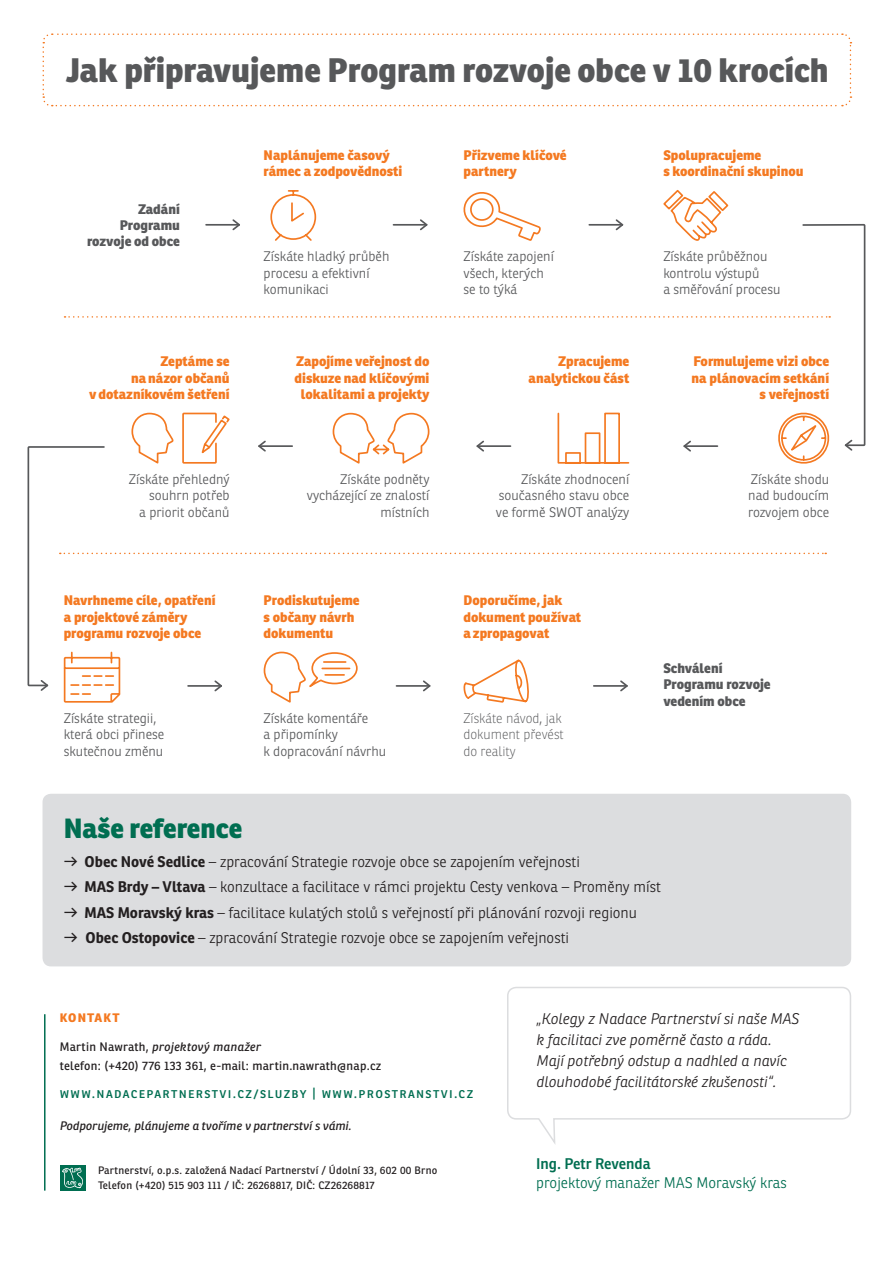
<style>
.page{position:relative;width:893px;height:1263px;background:#fff}
.page>*{position:absolute;margin:0;border:0;box-sizing:border-box;transform-origin:0 0}
.Nadpis_2_b{font:800 33px "Ronnia";color:#57585a}
.Nadpis_2_b-2{font:800 27px "Ronnia";color:#006e51}
.odrazky{font:300 15px "Ronnia";color:#231f20}
.t1{font:italic 300 15px/21px "Ronnia";color:#231f20}
.Citát_úvod_pozice{font:300 15px "Ronnia";color:#006e51}
.Citát_úvod_jméno{font:600 15px "Ronnia";color:#006e51}
.t2{font:800 13.5px/16.2px "Ronnia";color:#f47921}
.t3{font:300 13.5px/16.2px "Ronnia";color:#57585a}
.t4{font:800 13.5px/16.2px "Ronnia";color:#57585a;text-align:right}
.Kontakt_Web{font:13.5px "Ronnia";letter-spacing:.1em;color:#006e51}
.t5{font:100 13.5px/16.2px "Ronnia";color:#57585a}
.Kontakt{font:12px "Ronnia";letter-spacing:.015em;color:#231f20}
.Kontakt-2{font:italic 12px "Ronnia";color:#231f20}
.Kontakt-3{font:italic 12px "Ronnia";letter-spacing:.02em;color:#231f20}
.Kontakt_Nadpis{font:800 12px "Ronnia";letter-spacing:.1em;color:#f47921}
.Zápatí{font:10.5px "Ronnia";letter-spacing:.02em;color:#231f20}
.s1{font-weight:400}
.s2{font-weight:700}
.s3{font-style:normal}
</style>
<div class="page">
<svg style="left:42px;top:33px;width:810px;height:74px"></svg>
<div style="left:60px;top:1165px;width:25px;height:26px;background:#006e51"></div>
<svg style="left:62px;top:1168px;width:21px;height:20px"></svg>
<hr style="left:44px;top:1014px;width:2px;height:176px;background:#006e51">
<svg style="left:27px;top:190px;width:839px;height:513px"></svg>
<div style="left:43px;top:794px;width:808px;height:172px;background:#dcdddf;border-radius:9px"></div>
<svg style="left:507px;top:987px;width:344px;height:157px"></svg>
<p class="Nadpis_2_b" style="left:66px;top:48px;width:764px">Jak připravujeme Program rozvoje obce v 10 krocích</p>
<p class="t4" style="left:87px;top:201px;width:94px">Zadání<br>Programu rozvoje od obce</p>
<p class="t2" style="left:89px;top:353px;width:142px;text-align:right">Zeptáme se<br>na názor občanů<br>v dotazníkovém šetření</p>
<p class="t3" style="left:129px;top:471px;width:102px;text-align:right">Získáte přehledný souhrn potřeb<br>a priorit občanů</p>
<p class="t2" style="left:64px;top:592px;width:153px">Navrhneme cíle, opatření a projektové záměry programu rozvoje obce</p>
<p class="t3" style="left:64px;top:710px;width:102px">Získáte strategii, která obci přinese skutečnou změnu</p>
<p class="t2" style="left:264px;top:147px;width:140px">Naplánujeme časový rámec a zodpovědnosti</p>
<p class="t3" style="left:264px;top:248px;width:127px">Získáte hladký průběh procesu a efektivní komunikaci</p>
<p class="t2" style="left:295px;top:353px;width:136px;text-align:center">Zapojíme veřejnost do diskuze nad klíčovými lokalitami a projekty</p>
<p class="t3" style="left:307px;top:471px;width:124px;text-align:right">Získáte podněty vycházející ze znalostí místních</p>
<p class="t2" style="left:264px;top:592px;width:98px">Prodiskutujeme s občany návrh dokumentu</p>
<p class="t3" style="left:264px;top:710px;width:124px">Získáte komentáře<br>a připomínky<br>k dopracování návrhu</p>
<p class="t2" style="left:463px;top:147px;width:105px">Přizveme klíčové partnery</p>
<p class="t3" style="left:463px;top:248px;width:92px">Získáte zapojení všech, kterých se to týká</p>
<p class="t2" style="left:529px;top:353px;width:102px;text-align:right">Zpracujeme analytickou část</p>
<p class="t3" style="left:496px;top:471px;width:135px;text-align:justify;text-indent:25px">Získáte zhodnocení současného stavu obce ve formě SWOT analýzy</p>
<p class="t2" style="left:463px;top:592px;width:119px">Doporučíme, jak dokument používat a zpropagovat</p>
<p class="t5" style="left:463px;top:710px;width:102px">Získáte návod, jak dokument převést do reality</p>
<p class="t2" style="left:663px;top:147px;width:142px">Spolupracujeme<br>s koordinační skupinou</p>
<p class="t3" style="left:663px;top:248px;width:119px">Získáte průběžnou kontrolu výstupů<br>a směřování procesu</p>
<p class="t2" style="left:692px;top:353px;width:139px;text-align:right">Formulujeme vizi obce na plánovacím setkání s veřejností</p>
<p class="t3" style="left:748px;top:471px;width:83px;text-align:justify">Získáte shodu nad budoucím rozvojem obce</p>
<p class="t4" style="left:663px;top:660px;width:109px;text-align:left">Schválení<br>Programu rozvoje vedením obce</p>
<p class="Nadpis_2_b-2" style="left:64px;top:810px;width:180px">Naše reference</p>
<p class="odrazky" style="left:64px;top:853px;width:518px"><span class="s1">d</span> <span class="s2">Obec Nové Sedlice</span> – zpracování Strategie rozvoje obce se zapojením veřejnosti</p>
<p class="odrazky" style="left:64px;top:878px;width:599px"><span class="s1">d</span> <span class="s2">MAS Brdy – Vltava</span> – konzultace a facilitace v rámci projektu Cesty venkova – Proměny míst</p>
<p class="odrazky" style="left:64px;top:903px;width:575px"><span class="s1">d</span> <span class="s2">MAS Moravský kras</span> – facilitace kulatých stolů s veřejností při plánování rozvoji regionu</p>
<p class="odrazky" style="left:64px;top:928px;width:507px"><span class="s1">d</span> <span class="s2">Obec Ostopovice</span> – zpracování Strategie rozvoje obce se zapojením veřejnosti</p>
<p class="Kontakt_Nadpis" style="left:60px;top:1010px;width:61px">KONTAKT</p>
<p class="Kontakt-3" style="left:60px;top:1039px;width:203px"><span class="s3">Martin Nawrath,</span> projektový manažer</p>
<p class="Kontakt" style="left:60px;top:1058px;width:323px">telefon: (+420) 776 133 361, e-mail: martin.nawrath@nap.cz</p>
<p class="Kontakt_Web" style="left:60px;top:1085px;width:415px">www.nadacepartnerstvi.cz/sluzby | www.prostranstvi.cz</p>
<p class="Kontakt-2" style="left:60px;top:1118px;width:293px">Podporujeme, plánujeme a tvoříme v partnerství s vámi.</p>
<p class="Zápatí" style="left:98px;top:1164px;width:341px">Partnerství, o.p.s. založená Nadací Partnerství / Údolní 33, 602 00 Brno</p>
<p class="Zápatí" style="left:98px;top:1179px;width:278px">Telefon (+420) 515 903 111 / IČ: 26268817, DIČ: CZ26268817</p>
<p class="t1" style="left:536px;top:1008px;width:264px">„Kolegy z Nadace Partnerství si naše MAS k facilitaci zve poměrně často a ráda.<br>Mají potřebný odstup a nadhled a navíc dlouhodobé facilitátorské zkušenosti“.</p>
<p class="Citát_úvod_jméno" style="left:536px;top:1154px;width:116px">Ing. Petr Revenda</p>
<p class="Citát_úvod_pozice" style="left:536px;top:1174px;width:252px">projektový manažer MAS Moravský kras</p>
</div>
